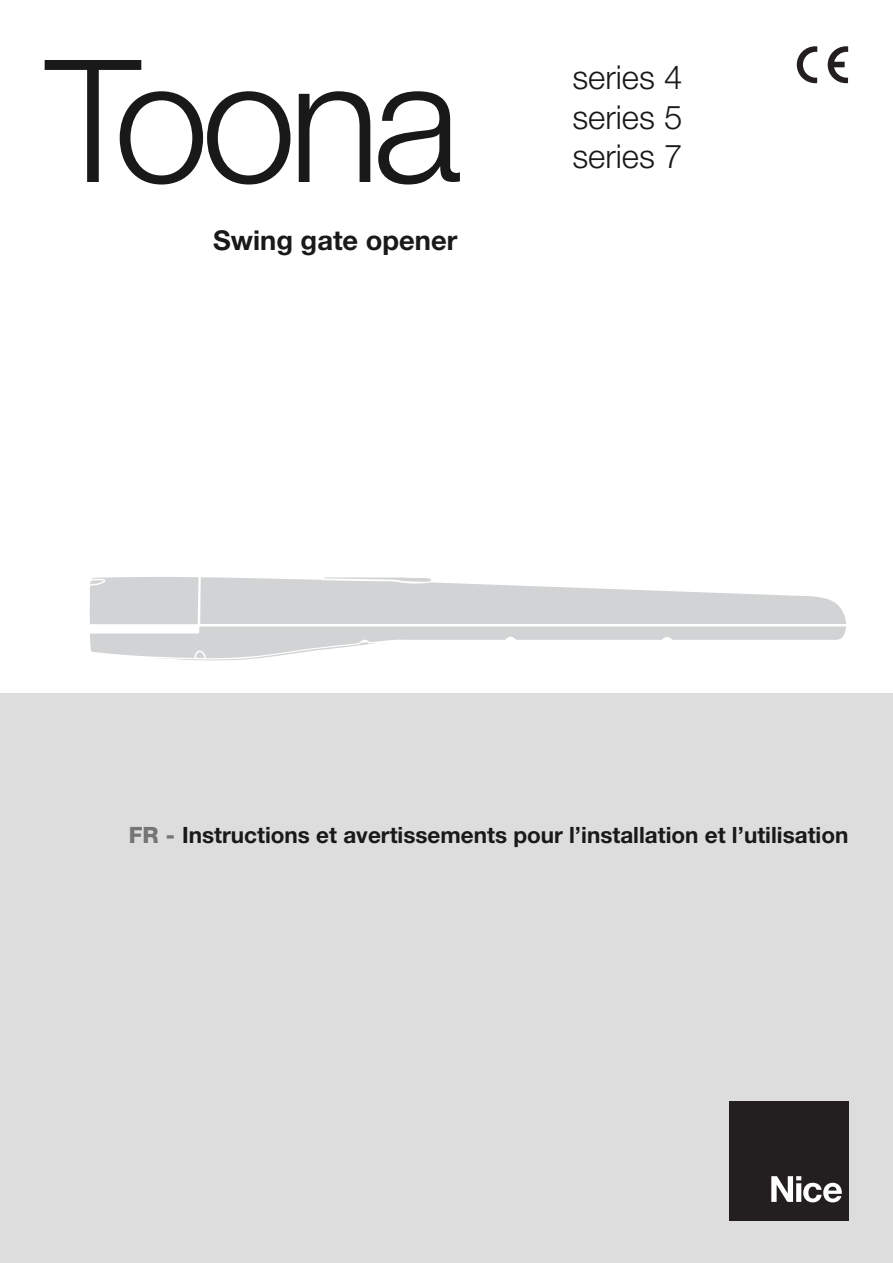
<style>
.page{position:relative;width:893px;height:1263px;background:#fff}
.page>*{position:absolute;margin:0;border:0;box-sizing:border-box;transform-origin:0 0}
.t1{font:300 170.85px "Helvetica Neue";letter-spacing:-.045em;color:#191919}
.t2{font:300 33px/39.6px "Helvetica Neue";color:#191919;text-align:justify}
.t3{font:700 27.3px "Helvetica Neue";color:#191919}
.t4{font:700 22.5px "Helvetica Neue";color:#191919}
.s1{font-weight:800;color:#757575}
</style>
<div class="page">
<div style="left:0;top:693px;width:892px;height:570px;background:#ddd"></div>
<div style="left:730px;top:1101px;width:119px;height:120px;background:#231f20"></div>
<svg style="left:771px;top:1176px;width:71px;height:26px"></svg>
<svg style="left:797px;top:46px;width:20px;height:37px"></svg>
<svg style="left:828px;top:46px;width:20px;height:37px"></svg>
<svg style="left:90px;top:577px;width:756px;height:84px"></svg>
<h1 class="t1" style="left:45px;top:60px;width:417px">Toona</h1>
<p class="t3" style="left:213px;top:230px;width:246px">Swing gate opener</p>
<h2 class="t2" style="left:572px;top:61px;width:111px">series 4 series 5 series 7</h2>
<p class="t4" style="left:129px;top:827px;width:721px"><span class="s1">FR -</span> Instructions et avertissements pour l’installation et l’utilisation</p>
</div>
